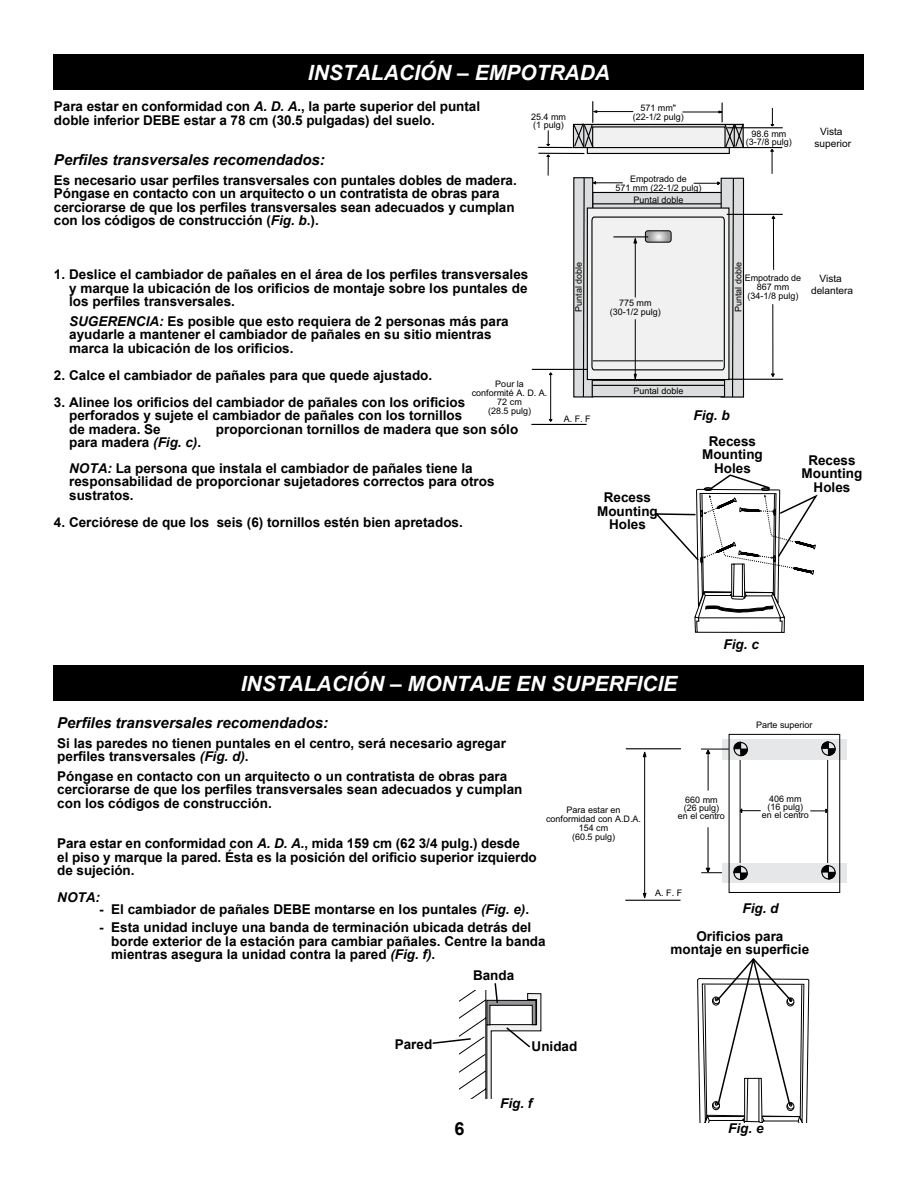
<style>
.page{position:relative;width:918px;height:1188px;background:#fff}
.page>*{position:absolute;margin:0;border:0;box-sizing:border-box;transform-origin:0 0}
.t1{font:italic 700 21px "Arial";color:#fff}
.t2{font:700 18px "Arial";color:#000}
.t3{font:italic 700 15px "Arial";color:#000}
.t4{font:700 13.5px/13.5px "Arial";color:#000}
.t5{font:italic 700 13.5px "Arial";color:#000}
.t6{font:10.2px/12.1px "Arial";color:#000;text-align:center}
.t7{font:9px/9px "Arial";color:#000;text-align:center}
.s1{font-style:italic}
</style>
<div class="page">
<div style="left:54px;top:54px;width:810px;height:35px;background:#000"></div>
<div style="left:54px;top:666px;width:810px;height:35px;background:#000"></div>
<svg style="left:655px;top:474px;width:163px;height:159px"></svg>
<div style="left:573px;top:177px;width:20px;height:221px;background:#dcddde"></div>
<div style="left:721px;top:178px;width:23px;height:220px;background:#dcddde;border:1px solid #000"></div>
<hr style="left:727px;top:214px;width:56px;height:1px;background:#000">
<hr style="left:728px;top:379px;width:55px;height:1px;background:#000">
<hr style="left:773px;top:216px;width:1px;height:54px;background:#000">
<hr style="left:772px;top:304px;width:1px;height:72px;background:#000">
<svg style="left:771px;top:373px;width:4px;height:4px"></svg>
<div style="left:587px;top:147px;width:143px;height:7px;background:#f1f1f2;border:1px solid #000"></div>
<hr style="left:727px;top:127px;width:56px;height:1px;background:#000">
<hr style="left:743px;top:147px;width:39px;height:1px;background:#000">
<svg style="left:770px;top:148px;width:5px;height:26px"></svg>
<svg style="left:770px;top:108px;width:5px;height:19px"></svg>
<hr style="left:538px;top:147px;width:35px;height:1px;background:#000">
<hr style="left:539px;top:153px;width:45px;height:1px;background:#000">
<svg style="left:546px;top:154px;width:4px;height:22px"></svg>
<svg style="left:546px;top:130px;width:4px;height:16px"></svg>
<svg style="left:572px;top:101px;width:173px;height:48px"></svg>
<hr style="left:532px;top:369px;width:55px;height:1px;background:#000">
<hr style="left:531px;top:424px;width:56px;height:1px;background:#000">
<hr style="left:550px;top:373px;width:1px;height:48px;background:#000">
<svg style="left:582px;top:177px;width:153px;height:221px"></svg>
<svg style="left:697px;top:958px;width:113px;height:164px"></svg>
<div style="left:722px;top:739px;width:125px;height:20px;background:#e6e7e8"></div>
<div style="left:722px;top:864px;width:125px;height:19px;background:#e6e7e8"></div>
<svg style="left:701px;top:741px;width:135px;height:140px"></svg>
<div style="left:729px;top:734px;width:111px;height:159px;border:1px solid #000"></div>
<hr style="left:626px;top:748px;width:55px;height:1px;background:#000">
<hr style="left:625px;top:900px;width:56px;height:1px;background:#000">
<svg style="left:642px;top:751px;width:5px;height:7px"></svg>
<hr style="left:644px;top:752px;width:1px;height:146px;background:#000">
<svg style="left:642px;top:893px;width:5px;height:7px"></svg>
<svg style="left:432px;top:983px;width:109px;height:115px"></svg>
<h1 class="t1" style="left:308px;top:58px;width:304px">INSTALACIÓN – EMPOTRADA</h1>
<p class="t4" style="left:54px;top:100px;width:428px">Para estar en conformidad con <span class="s1">A. D. A.</span>, la parte superior del puntal doble inferior DEBE estar a 78 cm (30.5 pulgadas) del suelo.</p>
<p class="t3" style="left:54px;top:150px;width:272px">Perfiles transversales recomendados:</p>
<p class="t4" style="left:54px;top:173px;width:464px">Es necesario usar perfiles transversales con puntales dobles de madera.<br>Póngase en contacto con un arquitecto o un contratista de obras para cerciorarse de que los perfiles transversales sean adecuados y cumplan con los códigos de construcción (<span class="s1">Fig. b</span>.).</p>
<p class="t7" style="left:531px;top:113px;width:37px;line-height:7.9px;text-align:left">25.4 mm (1 pulg)</p>
<p class="t7" style="left:633px;top:104px;width:53px">571 mm" (22-1/2 pulg)</p>
<p class="t7" style="left:615px;top:174px;width:88px">Empotrado de<br>571 mm (22-1/2 pulg)</p>
<p class="t7" style="left:634px;top:195px;width:52px">Puntal doble</p>
<p class="t7" style="left:746px;top:130px;width:48px;line-height:7.8px">98.6 mm (3-7/8 pulg)</p>
<p class="t6" style="left:815px;top:126px;width:38px">Vista superior</p>
<p class="t4" style="left:69px;top:268px;width:461px;text-align:justify;text-indent:-15px">1. Deslice el cambiador de pañales en el área de los perfiles transversales y marque la ubicación de los orificios de montaje sobre los puntales de los perfiles transversales.</p>
<p class="t4" style="left:69px;top:314px;width:441px"><span class="s1">SUGERENCIA:</span> Es posible que esto requiera de 2 personas más para ayudarle a mantener el cambiador de pañales en su sitio mientras marca la ubicación de los orificios.</p>
<p class="t4" style="left:54px;top:368px;width:380px">2. Calce el cambiador de pañales para que quede ajustado.</p>
<p class="t4" style="left:69px;top:395px;width:398px;text-indent:-15px">3. Alinee los orificios del cambiador de pañales con los orificios perforados y sujete el cambiador de pañales con los tornillos de madera. Se</p>
<p class="t7" style="left:472px;top:380px;width:77px">Pour la<br>conformité A. D. A.<br>72 cm<br>(28.5 pulg)</p>
<p class="t4" style="left:216px;top:422px;width:304px">proporcionan tornillos de madera que son sólo</p>
<p class="t4" style="left:69px;top:430px;width:405px;line-height:25.5px">para madera <span class="s1">(Fig. c)</span>.<br><span class="s1">NOTA:</span> La persona que instala el cambiador de pañales tiene la</p>
<p class="t4" style="left:69px;top:475px;width:427px">responsabilidad de proporcionar sujetadores correctos para otros sustratos.</p>
<p class="t4" style="left:54px;top:515px;width:410px">4. Cerciórese de que los seis (6) tornillos estén bien apretados.</p>
<p class="t7" style="left:574px;top:312px;width:52px;rotate:-90deg">Puntal doble</p>
<p class="t7" style="left:734px;top:312px;width:52px;rotate:-90deg">Puntal doble</p>
<p class="t7" style="left:745px;top:274px;width:58px">Empotrado de<br>867 mm (34-1/8 pulg)</p>
<p class="t7" style="left:610px;top:298px;width:53px">775 mm (30-1/2 pulg)</p>
<p class="t6" style="left:811px;top:272px;width:44px">Vista delantera</p>
<p class="t7" style="left:564px;top:414px;width:29px">A. F. F</p>
<p class="t7" style="left:633px;top:386px;width:52px">Puntal doble</p>
<p class="t5" style="left:694px;top:406px;width:38px">Fig. b</p>
<p class="t4" style="left:597px;top:491px;width:62px;text-align:center">Recess<br>Mounting<br>Holes</p>
<p class="t4" style="left:702px;top:435px;width:62px;text-align:center">Recess<br>Mounting<br>Holes</p>
<p class="t4" style="left:802px;top:453px;width:62px;text-align:center">Recess<br>Mounting<br>Holes</p>
<p class="t5" style="left:724px;top:635px;width:37px">Fig. c</p>
<h1 class="t1" style="left:241px;top:670px;width:438px">INSTALACIÓN – MONTAJE EN SUPERFICIE</h1>
<p class="t3" style="left:57px;top:713px;width:272px">Perfiles transversales recomendados:</p>
<p class="t4" style="left:57px;top:737px;width:450px">Si las paredes no tienen puntales en el centro, será necesario agregar perfiles transversales <span class="s1">(Fig. d)</span>.</p>
<p class="t4" style="left:57px;top:770px;width:467px">Póngase en contacto con un arquitecto o un contratista de obras para cerciorarse de que los perfiles transversales sean adecuados y cumplan con los códigos de construcción.</p>
<p class="t4" style="left:57px;top:837px;width:481px">Para estar en conformidad con <span class="s1">A. D. A.</span>, mida 159 cm (62 3/4 pulg.) desde<br>el piso y marque la pared. Ésta es la posición del orificio superior izquierdo de sujeción.</p>
<p class="t5" style="left:57px;top:889px;width:44px">NOTA:</p>
<p class="t4" style="left:99px;top:903px;width:432px">- El cambiador de pañales DEBE montarse en los puntales <span class="s1">(Fig. e)</span>.</p>
<p class="t4" style="left:111px;top:921px;width:436px;text-indent:-12px">- Esta unidad incluye una banda de terminación ubicada detrás del borde exterior de la estación para cambiar pañales. Centre la banda mientras asegura la unidad contra la pared <span class="s1">(Fig. f)</span>.</p>
<p class="t7" style="left:756px;top:720px;width:58px">Parte superior</p>
<p class="t7" style="left:678px;top:796px;width:49px;line-height:7.8px">660 mm (26 pulg) en el centro</p>
<p class="t7" style="left:762px;top:795px;width:49px;line-height:7.8px">406 mm (16 pulg) en el centro</p>
<p class="t7" style="left:546px;top:805px;width:97px">Para estar en conformidad con A.D.A.<br>154 cm<br>(60.5 pulg)</p>
<p class="t7" style="left:655px;top:889px;width:29px">A. F. F</p>
<p class="t5" style="left:742px;top:899px;width:38px">Fig. d</p>
<p class="t4" style="left:671px;top:930px;width:140px;text-align:center">Orificios para montaje en superficie</p>
<p class="t4" style="left:473px;top:969px;width:43px">Banda</p>
<p class="t4" style="left:395px;top:1038px;width:39px">Pared</p>
<p class="t4" style="left:532px;top:1039px;width:47px">Unidad</p>
<h2 class="t2" style="left:454px;top:1117px;width:12px">6</h2>
<p class="t5" style="left:500px;top:1094px;width:34px">Fig. f</p>
<p class="t5" style="left:728px;top:1120px;width:37px">Fig. e</p>
</div>
